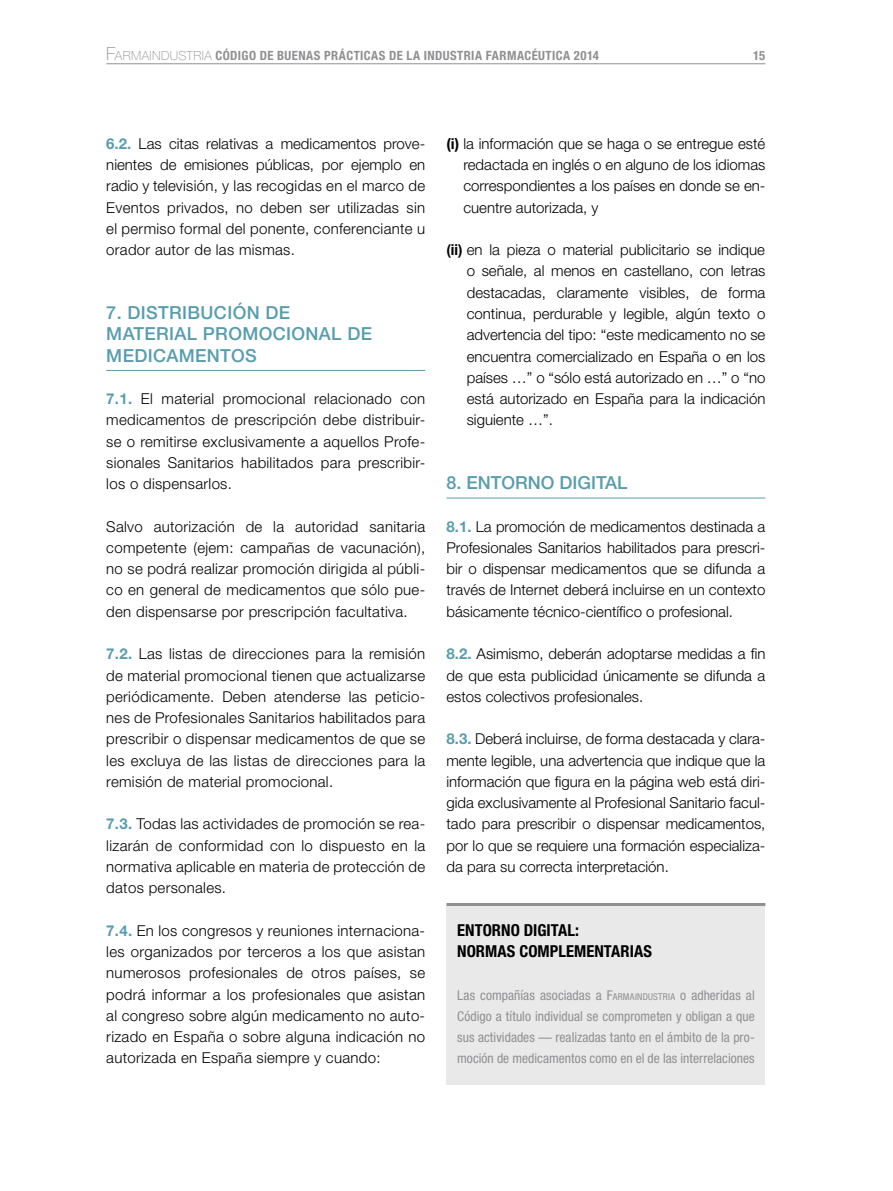
<style>
.page{position:relative;width:893px;height:1191px;background:#fff}
.page>*{position:absolute;margin:0;border:0;box-sizing:border-box;transform-origin:0 0}
.t1{font:500 18px/21.3px "Helvetica Neue LT Std";letter-spacing:.02em;color:#579dae}
.t2{font:500 18px "Helvetica Neue LT Std";color:#579dae}
.t3{font:700 condensed 16.5px/21.3px "Helvetica Neue LT Std";letter-spacing:.005em;color:#000}
.t4{font:300 15px/21.3px "Helvetica Neue LT Std";letter-spacing:.02em;color:#000;text-align:justify}
.t5{font:condensed 13.5px/21.3px "Helvetica Neue LT Std";color:#909093;text-align:justify}
.t6{font:700 condensed 12.75px "Helvetica Neue LT Std";letter-spacing:.035em;color:#909093}
.s1{font-weight:100;font-stretch:normal;font-size:18px}
.s2{font-weight:100;font-stretch:normal;font-size:12.6px}
.s3{font-weight:700;color:#579dae}
.s4{font-weight:700}
.s5{font-weight:700;font-stretch:condensed}
.s6{font-style:inherit}
.s7{font-size:9.45px}
</style>
<div class="page">
<hr style="left:106px;top:63px;width:659px;height:1px;background:#909093">
<div style="left:446px;top:906px;width:319px;height:178px;background:#e9e9e9"></div>
<hr style="left:106px;top:370px;width:319px;height:1px;background:#579dae">
<hr style="left:446px;top:497px;width:319px;height:1px;background:#579dae">
<hr style="left:446px;top:903px;width:319px;height:3px;background:#909093">
<p class="t6" style="left:106px;top:48px;width:494px"><span class="s1">F</span><span class="s2">ARMAINDUSTRIA</span> CÓDIGO DE BUENAS PRÁCTICAS DE LA INDUSTRIA FARMACÉUTICA 2014</p>
<p class="t6" style="left:753px;top:48px;width:14px">15</p>
<p class="t4" style="left:106px;top:133px;width:320px"><span class="s3">6.2.</span> Las citas relativas a medicamentos prove&shy;nientes de emisiones públicas, por ejemplo en radio y televisión, y las recogidas en el marco de Eventos privados, no deben ser utilizadas sin el permiso formal del ponente, conferenciante u orador autor de las mismas.</p>
<p class="t1" style="left:106px;top:302px;width:267px">7. DISTRIBUCIÓN DE<br>MATERIAL PROMOCIONAL DE<br>MEDICAMENTOS</p>
<p class="t4" style="left:106px;top:388px;width:320px"><span class="s3">7.1.</span> El material promocional relacionado con medicamentos de prescripción debe distribuir&shy;se o remitirse exclusivamente a aquellos Profe&shy;sionales Sanitarios habilitados para prescribir&shy;los o dispensarlos.</p>
<p class="t4" style="left:106px;top:515px;width:320px">Salvo autorización de la autoridad sanitaria competente (ejem: campañas de vacunación), no se podrá realizar promoción dirigida al públi&shy;co en general de medicamentos que sólo pue&shy;den dispensarse por prescripción facultativa.</p>
<p class="t4" style="left:106px;top:643px;width:320px"><span class="s3">7.2.</span> Las listas de direcciones para la remisión de material promocional tienen que actualizarse periódicamente. Deben atenderse las peticio&shy;nes de Profesionales Sanitarios habilitados para prescribir o dispensar medicamentos de que se les excluya de las listas de direcciones para la remisión de material promocional.</p>
<p class="t4" style="left:106px;top:813px;width:320px"><span class="s3">7.3.</span> Todas las actividades de promoción se rea&shy;lizarán de conformidad con lo dispuesto en la normativa aplicable en materia de protección de datos personales.</p>
<p class="t4" style="left:106px;top:919px;width:320px"><span class="s3">7.4.</span> En los congresos y reuniones internaciona&shy;les organizados por terceros a los que asistan numerosos profesionales de otros países, se podrá informar a los profesionales que asistan al congreso sobre algún medicamento no auto&shy;rizado en España o sobre alguna indicación no autorizada en España siempre y cuando:</p>
<p class="t4" style="left:463px;top:133px;width:303px;text-indent:-17px"><span class="s4">(i)</span> la información que se haga o se entregue esté redactada en inglés o en alguno de los idiomas correspondientes a los países en donde se en&shy;cuentre autorizada, y</p>
<p class="t4" style="left:467px;top:239px;width:300px;text-indent:-20px"><span class="s5">(II)</span> en la pieza o material publicitario se indique o señale, al menos en castellano, con letras destacadas, claramente visibles, de forma continua, perdurable y legible, algún texto o advertencia del tipo: “este medicamento no se encuentra comercializado en España o en los países …” o “sólo está autorizado en …” o “no está autorizado en España para la indicación siguiente …”.</p>
<p class="t2" style="left:446px;top:472px;width:183px">8. ENTORNO DIGITAL</p>
<p class="t4" style="left:446px;top:515px;width:320px"><span class="s3">8.1.</span> La promoción de medicamentos destinada a Profesionales Sanitarios habilitados para prescri&shy;bir o dispensar medicamentos que se difunda a través de Internet deberá incluirse en un contexto básicamente técnico-científico o profesional.</p>
<p class="t4" style="left:446px;top:643px;width:320px"><span class="s3">8.2.</span> Asimismo, deberán adoptarse medidas a fin de que esta publicidad únicamente se difunda a estos colectivos profesionales.</p>
<p class="t4" style="left:446px;top:728px;width:320px"><span class="s3">8.3.</span> Deberá incluirse, de forma destacada y clara&shy;mente legible, una advertencia que indique que la información que figura en la página web está diri&shy;gida exclusivamente al Profesional Sanitario facul&shy;tado para prescribir o dispensar medicamentos, por lo que se requiere una formación especializa&shy;da para su correcta interpretación.</p>
<p class="t3" style="left:457px;top:919px;width:196px">ENTORNO DIGITAL:<br>NORMAS COMPLEMENTARIAS</p>
<p class="t5" style="left:457px;top:984px;width:299px">Las compañías asociadas a <span class="s6">F</span><span class="s7">ARMAINDUSTRIA</span> o adheridas al Código a título individual se comprometen y obligan a que sus actividades — realizadas tanto en el ámbito de la pro&shy;moción de medicamentos como en el de las interrelaciones</p>
</div>
